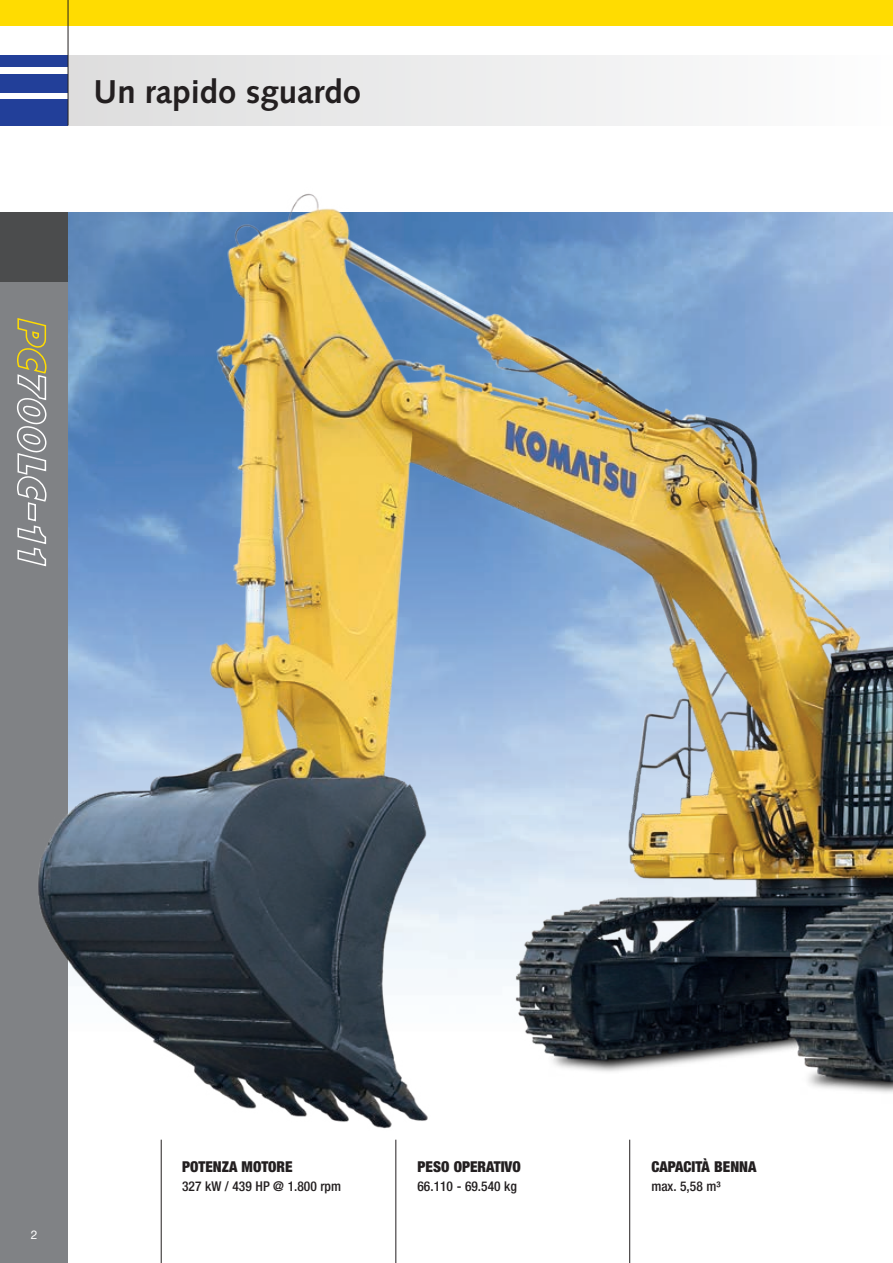
<style>
.page{position:relative;width:893px;height:1263px;background:#fff}
.page>*{position:absolute;margin:0;border:0;box-sizing:border-box;transform-origin:0 0}
.t1{font:700 33px "Syntax LTCE";color:#231f20}
.t2{font:900 condensed 15px "Helvetica Neue LT Pro";color:#231f20}
.t3{font:500 condensed 13.5px "Helvetica Neue LT Pro";color:#231f20}
.t4{font:12px "Helvetica Neue LT Pro";color:#fff}
</style>
<div class="page">
<div style="left:0;top:213px;width:68px;height:1050px;background:#808285"></div>
<div style="left:0;top:99px;width:68px;height:26px;background:#223f99"></div>
<div style="left:0;top:74px;width:68px;height:18px;background:#223f99"></div>
<div style="left:0;top:55px;width:68px;height:12px;background:#223f99"></div>
<div style="left:0;top:0;width:893px;height:26px;background:#ffdc01"></div>
<div style="left:68px;top:55px;width:825px;height:70px;background:linear-gradient(to right,#ddddde,#fdfdfe)"></div>
<hr style="left:68px;top:0;width:1px;height:125px;background:#231f20">
<img style="left:0;top:193px;width:893px;height:989px">
<svg style="left:16px;top:317px;width:31px;height:250px"></svg>
<hr style="left:395px;top:1140px;width:1px;height:123px;background:#231f20">
<hr style="left:161px;top:1140px;width:1px;height:123px;background:#231f20">
<hr style="left:629px;top:1140px;width:1px;height:123px;background:#231f20">
<h1 class="t1" style="left:94px;top:73px;width:269px">Un rapido sguardo</h1>
<p class="t4" style="left:31px;top:1227px;width:8px">2</p>
<p class="t2" style="left:182px;top:1157px;width:112px">POTENZA MOTORE</p>
<p class="t3" style="left:182px;top:1178px;width:161px">327 kW / 439 HP @ 1.800 rpm</p>
<p class="t2" style="left:417px;top:1157px;width:105px">PESO OPERATIVO</p>
<p class="t3" style="left:417px;top:1178px;width:101px">66.110 - 69.540 kg</p>
<p class="t2" style="left:651px;top:1157px;width:107px">CAPACITÀ BENNA</p>
<p class="t3" style="left:651px;top:1178px;width:71px">max. 5,58 m³</p>
</div>
